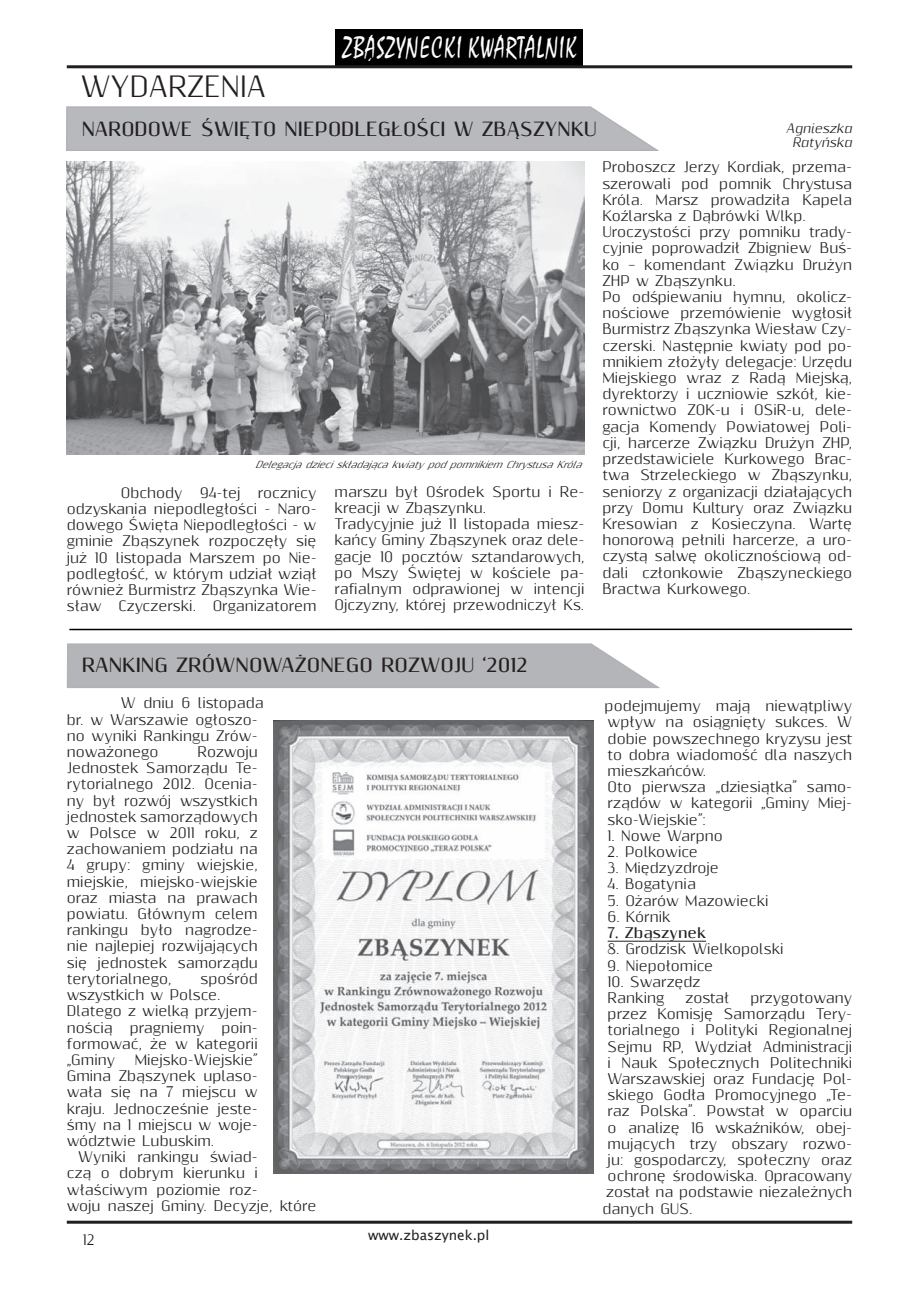
<style>
.page{position:relative;width:919px;height:1289px;background:#fff}
.page>*{position:absolute;margin:0;border:0;box-sizing:border-box;transform-origin:0 0}
.t1{font:29.7px "Staccato 222 BT";color:#fff;scale:.73 1}
.t2{font:27px "Resagnicto";color:#231f20}
.t3{font:700 18px "Resagnicto";color:#231f20}
.t4{font:13.5px/16.2px "Resagnicto";color:#231f20}
.t5{font:13.5px "Lucida Sans Unicode";color:#231f20}
.t6{font:700 13.5px "Resagnicto";color:#231f20}
.t7{font:italic 12px/13.5px "Resagnicto";color:#231f20;text-align:center}
.t8{font:italic 9px "Resagnicto";color:#231f20}
</style>
<div class="page">
<hr style="left:67px;top:1220px;width:785px;height:3px;background:#231f20">
<div style="left:335px;top:29px;width:248px;height:38px;background:#000"></div>
<hr style="left:67px;top:65px;width:785px;height:3px;background:#231f20">
<svg style="left:66px;top:106px;width:593px;height:45px;background:#bcbdbf"></svg>
<svg style="left:66px;top:643px;width:594px;height:45px;background:#b9babc"></svg>
<hr style="left:69px;top:628px;width:783px;height:2px;background:#000">
<hr style="left:607px;top:940px;width:99px;height:1px;background:#231f20">
<img style="left:67px;top:162px;width:517px;height:292px">
<img style="left:273px;top:720px;width:320px;height:453px">
<h1 class="t1" style="left:342px;top:30px;width:323px">ZBASZYNECKI KWARTALNIK</h1>
<h2 class="t2" style="left:81px;top:70px;width:20px">wydarzenia</h2>
<h3 class="t3" style="left:82px;top:117px;width:42px">NARODOWE</h3>
<h3 class="t3" style="left:201px;top:117px;width:13px">ŚWI</h3>
<h3 class="t3" style="left:239px;top:117px;width:72px">ĘTO NIEPODLEG</h3>
<h3 class="t3" style="left:391px;top:117px;width:116px">ŁOŚCI W ZBĄSZYNKU</h3>
<p class="t7" style="left:786px;top:122px;width:67px">Agnieszka<br>Ratyńska</p>
<p class="t8" style="left:255px;top:459px;width:333px">DelegacjadzieciskładającakwiatypodpomnikiemChrystusaKróla</p>
<p class="t4" style="left:67px;top:485px;width:251px;text-align:justify;text-indent:191px">rocznicy odzyskania niepodległości - Naro&shy;dowego Święta Niepodległości - w gminie Zbąszynek rozpoczęły się już 10 listopada Marszem po Nie&shy;podległość, w którym udział wziął również Burmistrz Zbąszynka Wie&shy;sław Czyczerski. Organizatorem</p>
<p class="t4" style="left:334px;top:484px;width:251px">marszu był Ośrodek Sportu i Re&shy;kreacji w Zbąszynku.<br>Tradycyjnie już 11 listopada miesz&shy;kańcy Gminy Zbąszynek oraz dele&shy;gacje 10 pocztów sztandarowych, po Mszy Świętej w kościele pa&shy;rafialnym odprawionej w intencji<br>Ojczyzny, której przewodniczył Ks.</p>
<p class="t4" style="left:121px;top:485px;width:63px">Obchody</p>
<p class="t4" style="left:200px;top:485px;width:42px">94-tej</p>
<h3 class="t3" style="left:82px;top:653px;width:40px">RANKING</h3>
<h3 class="t3" style="left:176px;top:653px;width:57px">ZRÓWNOW</h3>
<h3 class="t3" style="left:281px;top:653px;width:40px">AŻONEGO</h3>
<h3 class="t3" style="left:381px;top:653px;width:28px">ROZWOJU</h3>
<h3 class="t3" style="left:483px;top:653px;width:46px">‘2012</h3>
<p class="t4" style="left:67px;top:695px;width:198px;text-indent:54px">W dniu 6 listopada br. w Warszawie ogłoszo&shy;no wyniki Rankingu Zrów&shy;noważonego</p>
<p class="t4" style="left:67px;top:744px;width:192px;text-align:justify;text-indent:131px">Rozwoju Jednostek Samorządu Te&shy;rytorialnego 2012. Ocenia&shy;ny był rozwój wszystkich jednostek samorządowych w Polsce w 2011 roku, z zachowaniem podziału na 4 grupy: gminy wiejskie, miejskie, miejsko-wiejskie oraz miasta na prawach powiatu. Głównym celem rankingu było nagrodze&shy;nie najlepiej rozwijających się jednostek samorządu terytorialnego,</p>
<p class="t4" style="left:67px;top:971px;width:192px;text-indent:134px">spośród wszystkich w Polsce.<br>Dlatego z wielką przyjem&shy;nością pragniemy poin&shy;formować, że w kategorii „Gminy</p>
<p class="t4" style="left:67px;top:1052px;width:192px;text-align:justify;text-indent:68px">Miejsko-Wiejskie” Gmina Zbąszynek uplaso&shy;wała się na 7 miejscu w kraju. Jednocześnie jeste&shy;śmy na 1 miejscu w woje&shy;wództwie Lubuskim.</p>
<p class="t4" style="left:67px;top:1149px;width:251px;text-indent:11px">Wyniki rankingu świad-<br>czą o dobrym kierunku i właściwym poziomie roz-<br>woju naszej Gminy. Decyzje, które</p>
<p class="t4" style="left:83px;top:1232px;width:13px">12</p>
<p class="t5" style="left:368px;top:1224px;width:123px">www.zbaszynek.pl</p>
<p class="t4" style="left:602px;top:159px;width:251px">Proboszcz Jerzy Kordiak, przema&shy;szerowali pod pomnik Chrystusa<br>Króla. Marsz prowadziła Kapela<br>Koźlarska z Dąbrówki Wlkp.<br>Uroczystości przy pomniku trady&shy;cyjnie poprowadził Zbigniew Buś&shy;ko – komendant Związku Drużyn<br>ZHP w Zbąszynku.<br>Po odśpiewaniu hymnu, okolicz&shy;nościowe przemówienie wygłosił<br>Burmistrz Zbąszynka Wiesław Czy&shy;czerski. Następnie kwiaty pod po&shy;mnikiem złożyły delegacje: Urzędu<br>Miejskiego wraz z Radą Miejską, dyrektorzy i uczniowie szkół, kie&shy;rownictwo ZOK-u i OSiR-u, dele&shy;gacja Komendy Powiatowej Poli&shy;cji, harcerze Związku Drużyn ZHP, przedstawiciele Kurkowego Brac&shy;twa Strzeleckiego w Zbąszynku, seniorzy z organizacji działających przy Domu Kultury oraz Związku<br>Kresowian z Kosieczyna. Wartę honorową pełnili harcerze, a uro&shy;czystą salwę okolicznościową od&shy;dali członkowie Zbąszyneckiego<br>Bractwa Kurkowego.</p>
<p class="t4" style="left:604px;top:698px;width:249px">podejmujemy mają niewątpliwy wpływ na osiągnięty sukces. W dobie powszechnego kryzysu jest to dobra wiadomość dla naszych mieszkańców.<br>Oto pierwsza „dziesiątka” samo&shy;rządów w kategorii „Gminy Miej&shy;sko-Wiejskie”:</p>
<p class="t4" style="left:607px;top:828px;width:117px">1. Nowe Warpno</p>
<p class="t4" style="left:607px;top:844px;width:92px">2. Polkowice</p>
<p class="t4" style="left:607px;top:860px;width:113px">3. Międzyzdroje</p>
<p class="t4" style="left:607px;top:876px;width:90px">4. Bogatynia</p>
<p class="t4" style="left:607px;top:892px;width:162px">5. Ożarów Mazowiecki</p>
<p class="t4" style="left:607px;top:909px;width:64px">6. Kórnik</p>
<p class="t6" style="left:607px;top:924px;width:100px">7. ZBĄSZYNEK</p>
<p class="t4" style="left:607px;top:941px;width:177px">8. Grodzisk Wielkopolski</p>
<p class="t4" style="left:607px;top:957px;width:107px">9. Niepołomice</p>
<p class="t4" style="left:607px;top:973px;width:94px">10. Swarzędz<br>Ranking</p>
<p class="t4" style="left:685px;top:990px;width:45px">został</p>
<p class="t4" style="left:750px;top:990px;width:103px">przygotowany</p>
<p class="t4" style="left:607px;top:1006px;width:246px">przez Komisję Samorządu Tery-</p>
<p class="t4" style="left:607px;top:1022px;width:246px">torialnego i Polityki Regionalnej</p>
<p class="t4" style="left:607px;top:1038px;width:246px">Sejmu RP, Wydział Administracji</p>
<p class="t4" style="left:607px;top:1054px;width:246px">i Nauk Społecznych Politechniki</p>
<p class="t4" style="left:607px;top:1071px;width:246px">Warszawskiej oraz Fundację Pol-</p>
<p class="t4" style="left:607px;top:1087px;width:246px">skiego Godła Promocyjnego „Te-</p>
<p class="t4" style="left:607px;top:1103px;width:246px">raz Polska”. Powstał w oparciu</p>
<p class="t4" style="left:607px;top:1119px;width:246px">o analizę 16 wskaźników, obej-</p>
<p class="t4" style="left:607px;top:1135px;width:246px">mujących trzy obszary rozwo-</p>
<p class="t4" style="left:607px;top:1152px;width:246px">ju: gospodarczy, społeczny oraz</p>
<p class="t4" style="left:607px;top:1168px;width:246px">ochronę środowiska. Opracowany</p>
<p class="t4" style="left:606px;top:1184px;width:247px">został na podstawie niezależnych</p>
<p class="t4" style="left:602px;top:1200px;width:91px">danych GUS.</p>
</div>
